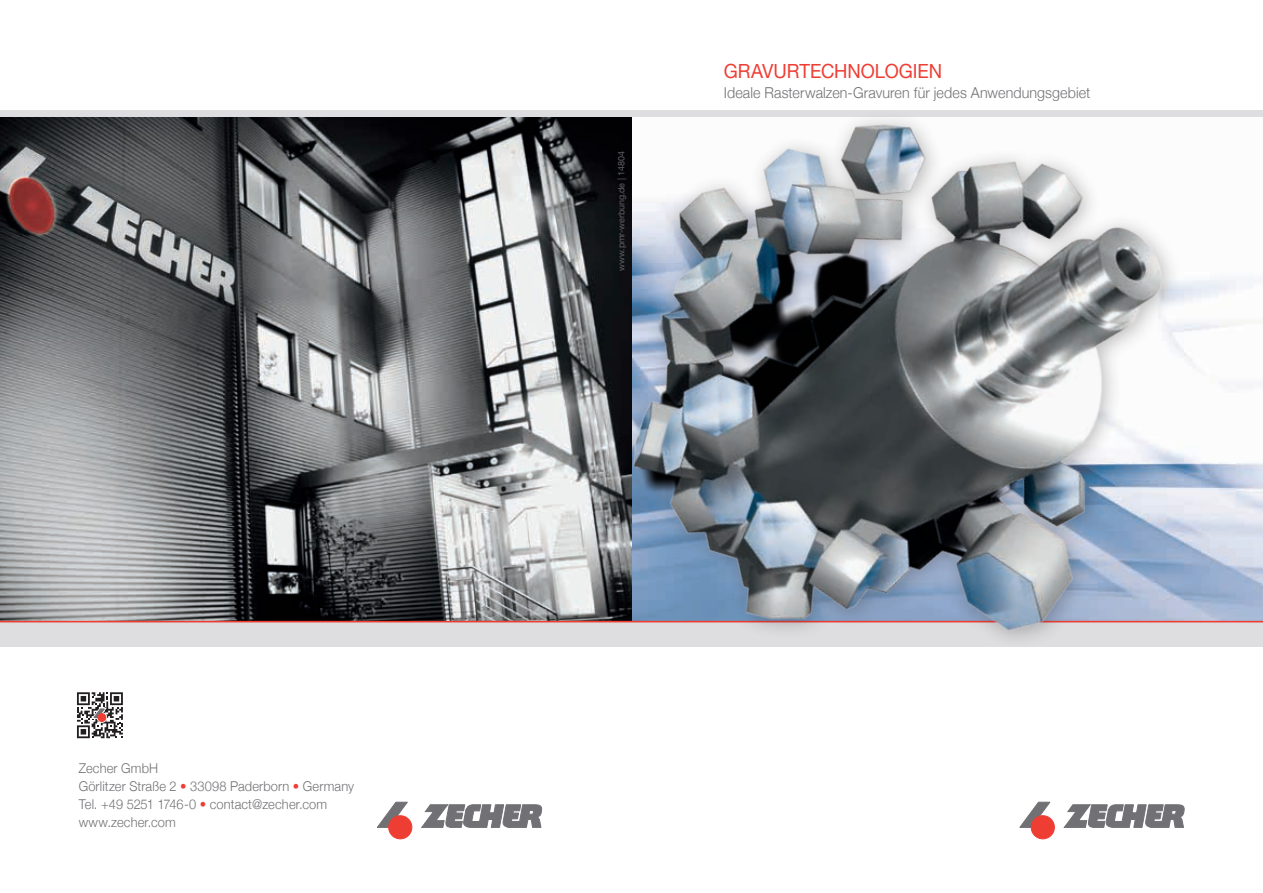
<style>
.page{position:relative;width:1263px;height:893px;background:#fff}
.page>*{position:absolute;margin:0;border:0;box-sizing:border-box;transform-origin:0 0}
.t1{font:19.5px "Helvetica Neue";letter-spacing:-.005em;color:#ee3e34;scale:.95 1}
.t2{font:300 15px "Helvetica Neue";letter-spacing:.01em;color:#717074;scale:.95 1}
.t3{font:300 13.5px/18px "Helvetica Neue";letter-spacing:.01em;color:#717074;scale:.95 1}
.t4{font:9px "Helvetica Neue";letter-spacing:-.01em;color:#616164}
.s1{color:#ee3e34}
</style>
<div class="page">
<img style="left:0;top:117px;width:412px;height:504px">
<div style="left:0;top:111px;width:1263px;height:6px;background:#dedee1"></div>
<svg style="left:77px;top:692px;width:46px;height:46px"></svg>
<div style="left:98px;top:714px;width:8px;height:7px;background:#ee3e34;border-radius:50%"></div>
<div style="left:98px;top:713px;width:8px;height:9px;border:1px solid #ee3e34;border-radius:50%"></div>
<svg style="left:377px;top:802px;width:31px;height:26px"></svg>
<div style="left:389px;top:816px;width:23px;height:23px;background:#ee3e34;border-radius:50%"></div>
<div style="left:389px;top:816px;width:23px;height:23px;border:1px solid #ee3e34;border-radius:50%"></div>
<div style="left:0;top:622px;width:1263px;height:25px;background:#dedee1"></div>
<hr style="left:0;top:621px;width:1263px;height:1px;background:#ee3e34">
<img style="left:412px;top:110px;width:851px;height:730px">
<p class="t3" style="left:79px;top:758px;width:291px">Zecher GmbH<br>Görlitzer Straße 2 <span class="s1">•</span> 33098 Paderborn <span class="s1">•</span> Germany<br>Tel. +49 5251 1746-0 <span class="s1">•</span> contact@zecher.com www.zecher.com</p>
<p class="t4" style="left:615px;top:271px;width:121px;rotate:-90deg">www.pmr-werbung.de | 14804</p>
<h1 class="t1" style="left:724px;top:57px;width:231px">GRAVURTECHNOLOGIEN</h1>
<p class="t2" style="left:724px;top:81px;width:387px">Ideale Rasterwalzen-Gravuren für jedes Anwendungsgebiet</p>
</div>
